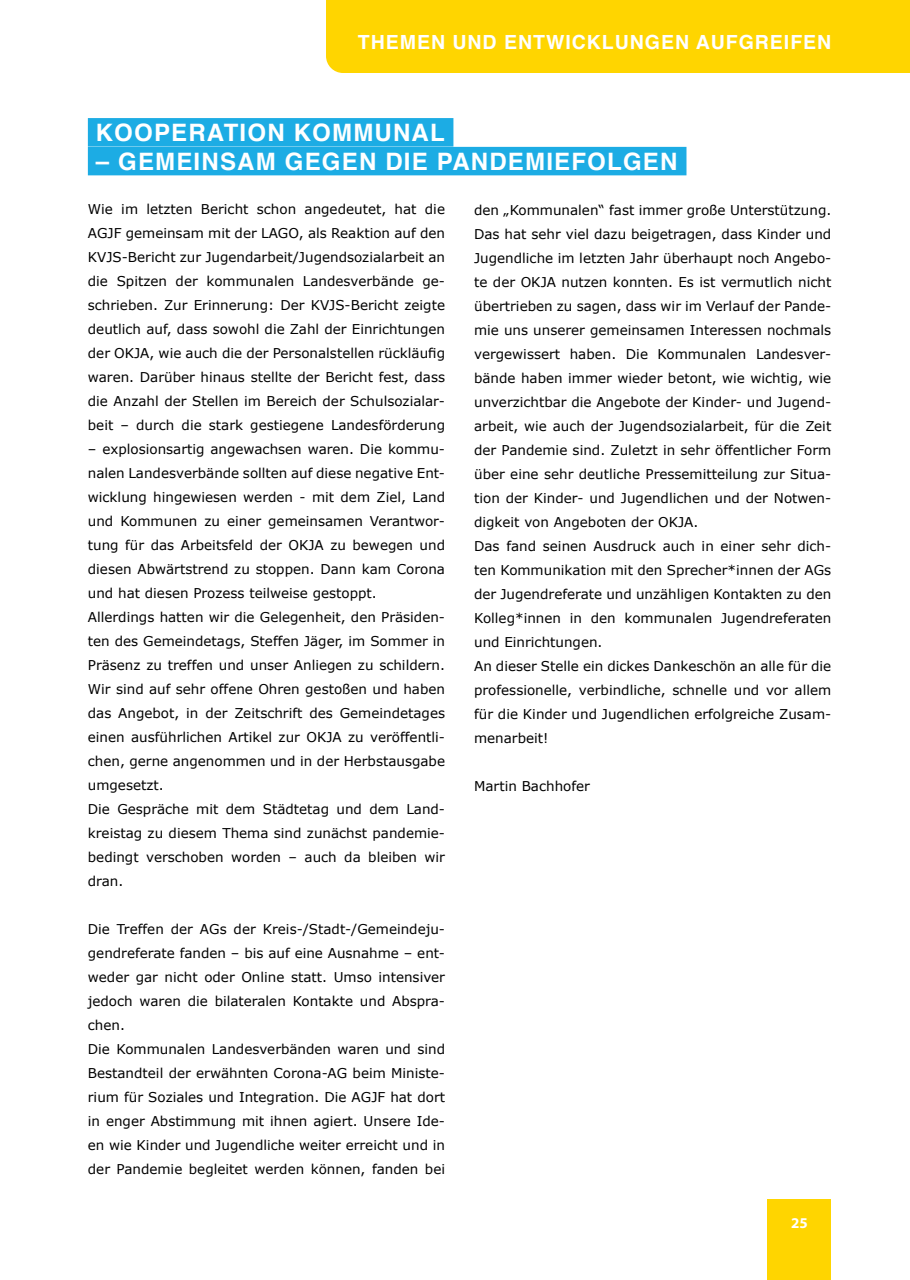
<style>
.page{position:relative;width:910px;height:1280px;background:#fff}
.page>*{position:absolute;margin:0;border:0;box-sizing:border-box;transform-origin:0 0}
.t1{font:700 24px "Helvetica";letter-spacing:.05em;color:#fff}
.t2{font:700 19.5px "Helvetica";letter-spacing:.05em;color:#fff}
.t3{font:700 15px "Myriad Pro";color:#fff}
.t4{font:13.5px/24px "Verdana";color:#000}
</style>
<div class="page">
<div style="left:767px;top:1199px;width:64px;height:81px;background:#ffd500"></div>
<div style="left:326px;top:0;width:584px;height:73px;background:#ffd500"></div>
<div style="left:336px;top:2px;width:6px;height:29px;background:#ffd500"></div>
<div style="left:358px;top:25px;width:473px;height:29px;background:#ffd500"></div>
<div style="left:88px;top:118px;width:365px;height:29px;background:#1cace4"></div>
<div style="left:88px;top:147px;width:598px;height:28px;background:#1cace4"></div>
<h2 class="t2" style="left:358px;top:26px;width:475px">THEMEN UND ENTWICKLUNGEN AUFGREIFEN</h2>
<h1 class="t1" style="left:96px;top:113px;width:351px">KOOPERATION KOMMUNAL</h1>
<h1 class="t1" style="left:96px;top:142px;width:583px">– GEMEINSAM GEGEN DIE PANDEMIEFOLGEN</h1>
<p class="t4" style="left:88px;top:197px;width:359px;text-align:justify">Wie im letzten Bericht schon angedeutet, hat die AGJF gemeinsam mit der LAGO, als Reaktion auf den KVJS-Bericht zur Jugendarbeit/Jugendsozialarbeit an die Spitzen der kommunalen Landesverbände ge&shy;schrieben. Zur Erinnerung: Der KVJS-Bericht zeigte deutlich auf, dass sowohl die Zahl der Einrichtungen der OKJA, wie auch die der Personalstellen rückläufig waren. Darüber hinaus stellte der Bericht fest, dass die Anzahl der Stellen im Bereich der Schulsozialar&shy;beit – durch die stark gestiegene Landesförderung</p>
<p class="t4" style="left:88px;top:437px;width:359px">– explosionsartig angewachsen waren. Die kommu&shy;nalen Landesverbände sollten auf diese negative Ent&shy;wicklung hingewiesen werden - mit dem Ziel, Land und Kommunen zu einer gemeinsamen Verantwor&shy;tung für das Arbeitsfeld der OKJA zu bewegen und diesen Abwärtstrend zu stoppen. Dann kam Corona und hat diesen Prozess teilweise gestoppt.<br>Allerdings hatten wir die Gelegenheit, den Präsiden&shy;ten des Gemeindetags, Steffen Jäger, im Sommer in Präsenz zu treffen und unser Anliegen zu schildern.<br>Wir sind auf sehr offene Ohren gestoßen und haben das Angebot, in der Zeitschrift des Gemeindetages einen ausführlichen Artikel zur OKJA zu veröffentli&shy;chen, gerne angenommen und in der Herbstausgabe umgesetzt.<br>Die Gespräche mit dem Städtetag und dem Land&shy;kreistag zu diesem Thema sind zunächst pandemie&shy;bedingt verschoben worden – auch da bleiben wir dran.</p>
<p class="t4" style="left:88px;top:917px;width:359px">Die Treffen der AGs der Kreis-/Stadt-/Gemeindeju&shy;gendreferate fanden – bis auf eine Ausnahme – ent&shy;weder gar nicht oder Online statt. Umso intensiver jedoch waren die bilateralen Kontakte und Abspra&shy;chen.<br>Die Kommunalen Landesverbänden waren und sind Bestandteil der erwähnten Corona-AG beim Ministe&shy;rium für Soziales und Integration. Die AGJF hat dort in enger Abstimmung mit ihnen agiert. Unsere Ide&shy;en wie Kinder und Jugendliche weiter erreicht und in der Pandemie begleitet werden können, fanden bei</p>
<p class="t4" style="left:474px;top:198px;width:359px">den „Kommunalen“ fast immer große Unterstützung.<br>Das hat sehr viel dazu beigetragen, dass Kinder und Jugendliche im letzten Jahr überhaupt noch Angebo&shy;te der OKJA nutzen konnten. Es ist vermutlich nicht übertrieben zu sagen, dass wir im Verlauf der Pande&shy;mie uns unserer gemeinsamen Interessen nochmals vergewissert haben. Die Kommunalen Landesver&shy;bände haben immer wieder betont, wie wichtig, wie unverzichtbar die Angebote der Kinder- und Jugend&shy;arbeit, wie auch der Jugendsozialarbeit, für die Zeit der Pandemie sind. Zuletzt in sehr öffentlicher Form über eine sehr deutliche Pressemitteilung zur Situa&shy;tion der Kinder- und Jugendlichen und der Notwen&shy;digkeit von Angeboten der OKJA.<br>Das fand seinen Ausdruck auch in einer sehr dich&shy;ten Kommunikation mit den Sprecher*innen der AGs der Jugendreferate und unzähligen Kontakten zu den Kolleg*innen in den kommunalen Jugendreferaten und Einrichtungen.<br>An dieser Stelle ein dickes Dankeschön an alle für die professionelle, verbindliche, schnelle und vor allem für die Kinder und Jugendlichen erfolgreiche Zusam&shy;menarbeit!</p>
<p class="t4" style="left:474px;top:774px;width:117px">Martin Bachhofer</p>
<p class="t3" style="left:791px;top:1213px;width:18px">25</p>
</div>
